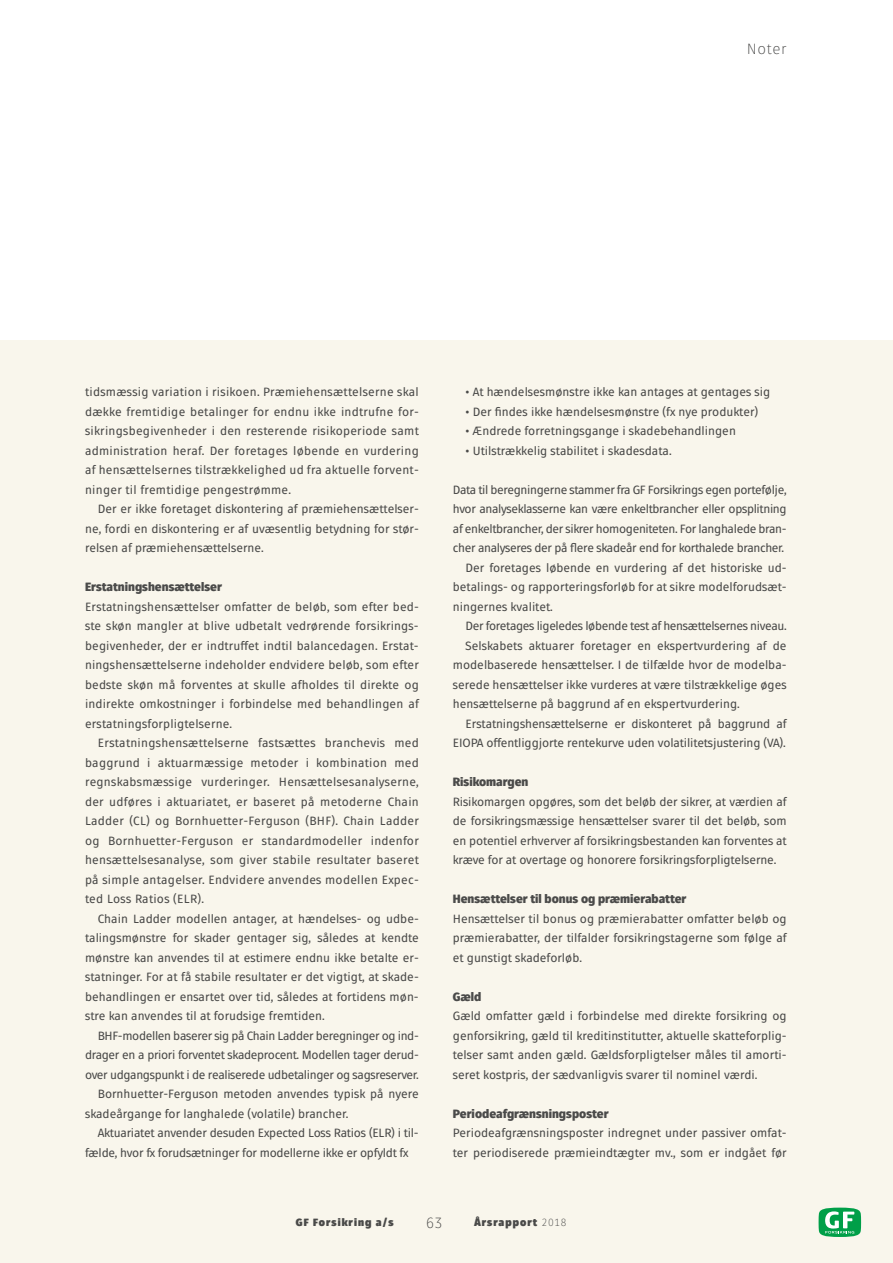
<style>
.page{position:relative;width:893px;height:1263px;background:#fff}
.page>*{position:absolute;margin:0;border:0;box-sizing:border-box;transform-origin:0 0}
.t1{font:300 15px "Fuse V.2 Display";letter-spacing:.05em;color:#4a4a49}
.t2{font:12px/19.5px "Fuse V.2 Display";color:#4a4a49;text-align:justify}
.t3{font:12px "Fuse V.2 Display";letter-spacing:-.03em;color:#4a4a49}
.t4{font:12px "Fuse V.2 Display";letter-spacing:-.02em;color:#4a4a49}
.t5{font:900 12px "Fuse V.2 Display";color:#4a4a49}
.t6{font:900 10.5px "Fuse V.2 Display";letter-spacing:.1em;color:#4a4a49}
.s1{font-weight:300}
</style>
<div class="page">
<div style="left:0;top:340px;width:893px;height:923px;background:#f9f6ec"></div>
<svg style="left:819px;top:1207px;width:42px;height:30px"></svg>
<p class="t1" style="left:747px;top:40px;width:41px">Noter</p>
<p class="t2" style="left:85px;top:382px;width:335px">tidsmæssig variation i risikoen. Præmiehensættelserne skal dække fremtidige betalinger for endnu ikke indtrufne for&shy;sikringsbegivenheder i den resterende risikoperiode samt administration heraf. Der foretages løbende en vurdering af hensættelsernes tilstrækkelighed ud fra aktuelle forvent&shy;ninger til fremtidige pengestrømme.</p>
<p class="t2" style="left:85px;top:499px;width:335px;text-indent:13px">Der er ikke foretaget diskontering af præmiehensættelser&shy;ne, fordi en diskontering er af uvæsentlig betydning for stør&shy;relsen af præmiehensættelserne.</p>
<p class="t5" style="left:85px;top:579px;width:138px">Erstatningshensættelser</p>
<p class="t2" style="left:85px;top:597px;width:335px">Erstatningshensættelser omfatter de beløb, som efter bed&shy;ste skøn mangler at blive udbetalt vedrørende forsikrings&shy;begivenheder, der er indtruffet indtil balancedagen. Erstat&shy;ningshensættelserne indeholder endvidere beløb, som efter bedste skøn må forventes at skulle afholdes til direkte og indirekte omkostninger i forbindelse med behandlingen af erstatningsforpligtelserne.</p>
<p class="t2" style="left:85px;top:733px;width:335px;text-indent:13px">Erstatningshensættelserne fastsættes branchevis med baggrund i aktuarmæssige metoder i kombination med regnskabsmæssige vurderinger. Hensættelsesanalyserne, der udføres i aktuariatet, er baseret på metoderne Chain Ladder (CL) og Bornhuetter-Ferguson (BHF). Chain Ladder og Bornhuetter-Ferguson er standardmodeller indenfor hensættelsesanalyse, som giver stabile resultater baseret på simple antagelser. Endvidere anvendes modellen Expec&shy;ted Loss Ratios (ELR).</p>
<p class="t2" style="left:85px;top:909px;width:335px;text-indent:13px">Chain Ladder modellen antager, at hændelses- og udbe&shy;talingsmønstre for skader gentager sig, således at kendte mønstre kan anvendes til at estimere endnu ikke betalte er&shy;statninger. For at få stabile resultater er det vigtigt, at skade&shy;behandlingen er ensartet over tid, således at fortidens møn&shy;stre kan anvendes til at forudsige fremtiden.</p>
<p class="t3" style="left:98px;top:1028px;width:323px">BHF-modellen baserer sig på Chain Ladder beregninger og ind-</p>
<p class="t3" style="left:85px;top:1048px;width:335px">drager en a priori forventet skadeprocent. Modellen tager derud-</p>
<p class="t3" style="left:85px;top:1067px;width:335px">over udgangspunkt i de realiserede udbetalinger og sagsreserver.</p>
<p class="t2" style="left:98px;top:1084px;width:323px">Bornhuetter-Ferguson metoden anvendes typisk på nyere</p>
<p class="t2" style="left:85px;top:1104px;width:265px">skadeårgange for langhalede (volatile) brancher.</p>
<p class="t4" style="left:98px;top:1126px;width:322px">Aktuariatet anvender desuden Expected Loss Ratios (ELR) i til-</p>
<p class="t4" style="left:85px;top:1145px;width:325px">fælde, hvor fx forudsætninger for modellerne ikke er opfyldt fx</p>
<p class="t2" style="left:466px;top:382px;width:306px">• At hændelsesmønstre ikke kan antages at gentages sig</p>
<p class="t2" style="left:466px;top:402px;width:294px">• Der findes ikke hændelsesmønstre (fx nye produkter)</p>
<p class="t2" style="left:466px;top:421px;width:272px">• Ændrede forretningsgange i skadebehandlingen</p>
<p class="t2" style="left:466px;top:441px;width:208px">• Utilstrækkelig stabilitet i skadesdata.</p>
<p class="t3" style="left:453px;top:482px;width:335px">Data til beregningerne stammer fra GF Forsikrings egen portefølje,</p>
<p class="t3" style="left:453px;top:502px;width:335px">hvor analyseklasserne kan være enkeltbrancher eller opsplitning</p>
<p class="t3" style="left:453px;top:521px;width:335px">af enkeltbrancher, der sikrer homogeniteten. For langhalede bran-</p>
<p class="t3" style="left:453px;top:541px;width:333px">cher analyseres der på flere skadeår end for korthalede brancher.</p>
<p class="t2" style="left:466px;top:558px;width:323px">Der foretages løbende en vurdering af det historiske ud-</p>
<p class="t2" style="left:453px;top:577px;width:335px">betalings- og rapporteringsforløb for at sikre modelforudsæt-</p>
<p class="t2" style="left:453px;top:597px;width:101px">ningernes kvalitet.</p>
<p class="t3" style="left:466px;top:619px;width:323px">Der foretages ligeledes løbende test af hensættelsernes niveau.</p>
<p class="t2" style="left:466px;top:636px;width:322px">Selskabets aktuarer foretager en ekspertvurdering af de</p>
<p class="t2" style="left:453px;top:655px;width:335px">modelbaserede hensættelser. I de tilfælde hvor de modelba-</p>
<p class="t2" style="left:453px;top:675px;width:335px">serede hensættelser ikke vurderes at være tilstrækkelige øges</p>
<p class="t2" style="left:453px;top:694px;width:289px">hensættelserne på baggrund af en ekspertvurdering.</p>
<p class="t2" style="left:466px;top:714px;width:323px">Erstatningshensættelserne er diskonteret på baggrund af</p>
<p class="t2" style="left:453px;top:733px;width:334px">EIOPA offentliggjorte rentekurve uden volatilitetsjustering (VA).</p>
<p class="t5" style="left:453px;top:774px;width:77px">Risikomargen</p>
<p class="t2" style="left:453px;top:792px;width:335px">Risikomargen opgøres, som det beløb der sikrer, at værdien af de forsikringsmæssige hensættelser svarer til det beløb, som en potentiel erhverver af forsikringsbestanden kan forventes at kræve for at overtage og honorere forsikringsforpligtelserne.</p>
<p class="t5" style="left:453px;top:891px;width:235px">Hensættelser til bonus og præmierabatter</p>
<p class="t2" style="left:453px;top:909px;width:335px">Hensættelser til bonus og præmierabatter omfatter beløb og præmierabatter, der tilfalder forsikringstagerne som følge af et gunstigt skadeforløb.</p>
<p class="t5" style="left:453px;top:988px;width:30px">Gæld</p>
<p class="t2" style="left:453px;top:1006px;width:335px">Gæld omfatter gæld i forbindelse med direkte forsikring og genforsikring, gæld til kreditinstitutter, aktuelle skatteforplig&shy;telser samt anden gæld. Gældsforpligtelser måles til amorti&shy;seret kostpris, der sædvanligvis svarer til nominel værdi.</p>
<p class="t5" style="left:453px;top:1105px;width:157px">Periodeafgrænsningsposter</p>
<p class="t2" style="left:453px;top:1123px;width:335px">Periodeafgrænsningsposter indregnet under passiver omfat&shy;ter periodiserede præmieindtægter mv., som er indgået før</p>
<p class="t6" style="left:296px;top:1215px;width:99px">GF Forsikring a/s</p>
<p class="t1" style="left:426px;top:1214px;width:18px">63</p>
<p class="t6" style="left:475px;top:1215px;width:93px">Årsrapport <span class="s1">2018</span></p>
</div>
